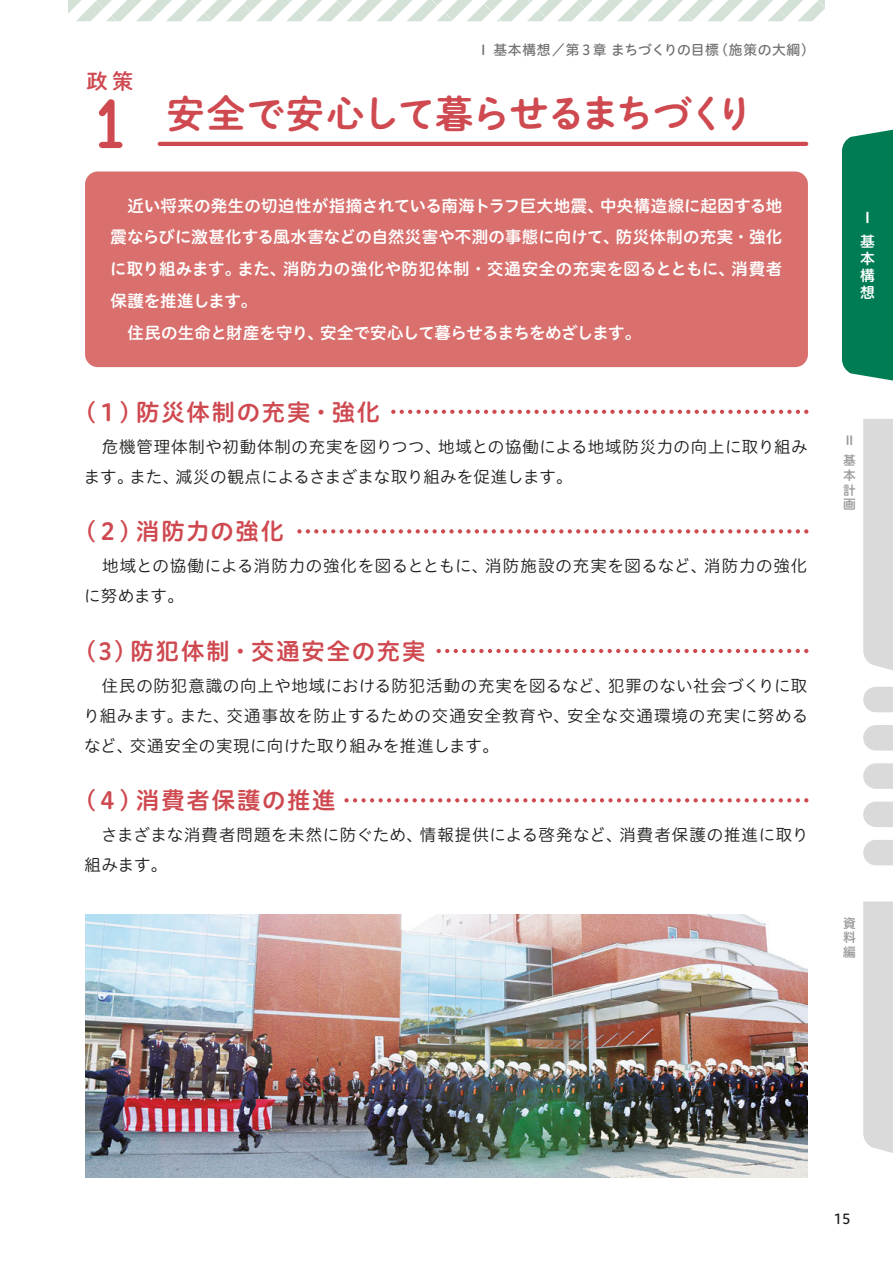
<style>
.page{position:relative;width:893px;height:1263px;background:#fff}
.page>*{position:absolute;margin:0;border:0;box-sizing:border-box;transform-origin:0 0}
.t1{font:700 69.15px "Static";color:#cf4950}
.t2{font:38.25px "P Shuei NM Go Std N B 90 pv RKSJ H";letter-spacing:-.02em;color:#cf4950}
.t3{font:23.4px "Hiragino UD Sans R Std N W6 90 pv RKSJ H";letter-spacing:.08em;color:#cf4950}
.t4{font:21.3px "DNP Shuei M Go Std B 90 pv RKSJ H";color:#cf4950}
.t5{font:16.5px/29.7px "Hiragino UD Sans R Std N W3 90 pv RKSJ H";letter-spacing:.035em;color:#1d1d1b}
.t6{font:16.5px/32px "Hiragino UD Sans R Std N W6 90 pv RKSJ H";letter-spacing:.005em;color:#fff}
.t7{font:14.85px/17.2px "Hiragino UD Sans R Std N W6 90 pv RKSJ H";color:#fff}
.t8{font:13.8px "Hiragino UD Sans R Std N W5 90 pv RKSJ H";letter-spacing:.01em;color:#706f6f}
.t9{font:13.8px "Hiragino UD Sans R Std N W5 90 pv RKSJ H";color:#1d1d1b}
.t10{font:12.75px/14.9px "Hiragino UD Sans R Std N W6 90 pv RKSJ H";color:#9d9d9c;text-align:justify}
</style>
<div class="page">
<hr style="left:158px;top:142px;width:650px;height:4px;background:#cf4950;border-radius:2px">
<div style="left:85px;top:171px;width:723px;height:196px;background:#d9706e;border-radius:13px"></div>
<svg style="left:391px;top:410px;width:417px;height:4px"></svg>
<svg style="left:297px;top:529px;width:511px;height:4px"></svg>
<svg style="left:437px;top:649px;width:371px;height:4px"></svg>
<svg style="left:344px;top:798px;width:464px;height:4px"></svg>
<img style="left:85px;top:914px;width:723px;height:264px">
<svg style="left:68px;top:0;width:757px;height:22px"></svg>
<div style="left:842px;top:129px;width:51px;height:252px;background:#007c54"></div>
<div style="left:863px;top:419px;width:30px;height:252px;background:#dadada"></div>
<svg style="left:863px;top:687px;width:30px;height:25px"></svg>
<svg style="left:863px;top:763px;width:30px;height:26px"></svg>
<svg style="left:863px;top:725px;width:30px;height:25px"></svg>
<svg style="left:863px;top:801px;width:30px;height:26px"></svg>
<svg style="left:863px;top:840px;width:30px;height:25px"></svg>
<div style="left:863px;top:901px;width:30px;height:252px;background:#dadada"></div>
<p class="t4" style="left:87px;top:73px;width:48px">政策</p>
<h1 class="t1" style="left:94px;top:82px;width:34px">1</h1>
<p class="t8" style="left:476px;top:45px;width:340px">Ⅰ 基本構想／第３章 まちづくりの目標（施策の大綱）</p>
<h2 class="t2" style="left:167px;top:100px;width:589px">安全で安心して暮らせるまちづくり</h2>
<p class="t6" style="left:110px;top:192px;width:674px">　近い将来の発生の切迫性が指摘されている南海トラフ巨大地震、中央構造線に起因する地震ならびに激甚化する風水害などの自然災害や不測の事態に向けて、防災体制の充実・強化に取り組みます。また、消防力の強化や防犯体制・交通安全の充実を図るとともに、消費者保護を推進します。<br>　住民の生命と財産を守り、安全で安心して暮らせるまちをめざします。</p>
<h3 class="t3" style="left:73px;top:403px;width:309px">（１）防災体制の充実・強化</h3>
<p class="t5" style="left:84px;top:434px;width:725px">　危機管理体制や初動体制の充実を図りつつ、地域との協働による地域防災力の向上に取り組みます。また、減災の観点によるさまざまな取り組みを促進します。</p>
<h3 class="t3" style="left:73px;top:523px;width:213px">（２）消防力の強化</h3>
<p class="t5" style="left:84px;top:554px;width:725px">　地域との協働による消防力の強化を図るとともに、消防施設の充実を図るなど、消防力の強化に努めます。</p>
<h3 class="t3" style="left:73px;top:642px;width:354px">（3）防犯体制・交通安全の充実</h3>
<p class="t5" style="left:83px;top:673px;width:726px;text-align:justify">　住民の防犯意識の向上や地域における防犯活動の充実を図るなど、犯罪のない社会づくりに取り組みます。また、交通事故を防止するための交通安全教育や、安全な交通環境の充実に努めるなど、交通安全の実現に向けた取り組みを推進します。</p>
<h3 class="t3" style="left:73px;top:792px;width:264px">（４）消費者保護の推進</h3>
<p class="t5" style="left:85px;top:823px;width:726px">　さまざまな消費者問題を未然に防ぐため、情報提供による啓発など、消費者保護の推進に取り組みます。</p>
<p class="t7" style="left:860px;top:208px;width:16px;line-height:23.5px">Ⅰ基</p>
<p class="t7" style="left:860px;top:252px;width:16px;text-align:justify">本構想</p>
<p class="t10" style="left:843px;top:432px;width:14px;line-height:20.2px">Ⅱ基</p>
<p class="t10" style="left:843px;top:469px;width:14px">本計画</p>
<p class="t10" style="left:843px;top:917px;width:14px">資料編</p>
<p class="t9" style="left:834px;top:1214px;width:18px">15</p>
</div>
